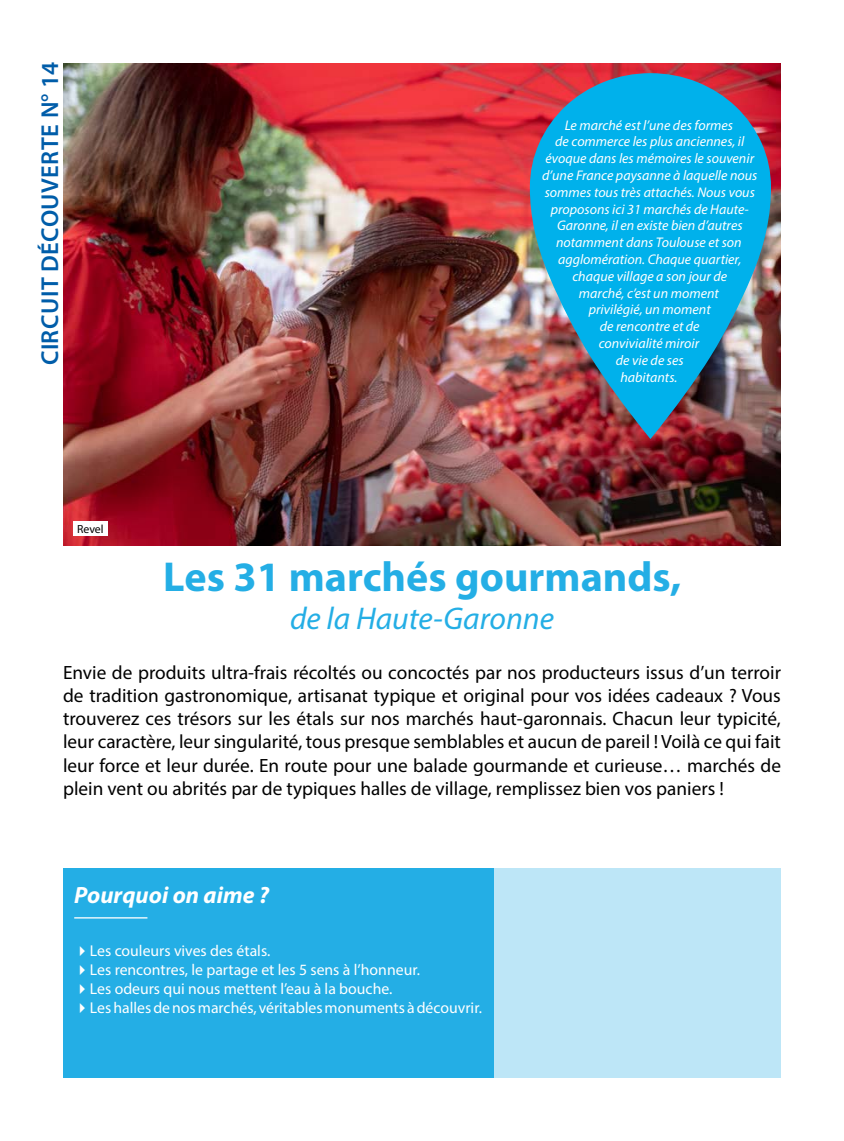
<style>
.page{position:relative;width:844px;height:1141px;background:#fff}
.page>*{position:absolute;margin:0;border:0;box-sizing:border-box;transform-origin:0 0}
.Titre{font:700 42px "Myriad Pro";color:#24aee5}
.Sous-titre{font:italic 31.5px "Myriad Pro";color:#24aee5}
.t1{font:600 24.5px "Myriad Pro";letter-spacing:.02em;color:#005da9}
.t2{font:italic 700 23.62px "Myriad Pro";color:#fff}
.t3{font:19.25px/23.1px "Myriad Pro";color:#000;text-align:justify}
.t4{font:15.75px "Myriad Pro";color:#fff}
.t5{font:italic 14px/16.8px "Myriad Pro";color:#fff;text-align:center}
.t6{font:11.9px "Myriad Pro";color:#000}
</style>
<div class="page">
<img style="left:63px;top:63px;width:717px;height:483px">
<div style="left:493px;top:868px;width:287px;height:210px;background:#bde6f7"></div>
<div style="left:63px;top:868px;width:430px;height:210px;background:#24aee5"></div>
<hr style="left:74px;top:917px;width:73px;height:1px;background:#fff">
<img style="left:529px;top:73px;width:241px;height:366px">
<div style="left:73px;top:521px;width:35px;height:15px;background:#fff"></div>
<p class="t1" style="left:34px;top:365px;width:305px;rotate:-90deg">CIRCUIT DÉCOUVERTE N° 14</p>
<p class="t6" style="left:77px;top:521px;width:28px">Revel</p>
<p class="t5" style="left:542px;top:116px;width:217px">Le marché est l’une des formes<br>de commerce les plus anciennes, il évoque dans les mémoires le souvenir d’une France paysanne à laquelle nous sommes tous très attachés. Nous vous proposons ici 31 marchés de Haute-<br>Garonne, il en existe bien d’autres notamment dans Toulouse et son agglomération. Chaque quartier, chaque village a son jour de<br>marché, c’est un moment<br>privilégié, un moment<br>de rencontre et de<br>convivialité miroir<br>de vie de ses<br>habitants.</p>
<p class="Titre" style="left:163px;top:550px;width:519px">Les 31 marchés gourmands,</p>
<p class="Sous-titre" style="left:290px;top:599px;width:265px">de la Haute-Garonne</p>
<p class="t3" style="left:63px;top:661px;width:719px">Envie de produits ultra-frais récoltés ou concoctés par nos producteurs issus d’un terroir de tradition gastronomique, artisanat typique et original pour vos idées cadeaux ? Vous trouverez ces trésors sur les étals sur nos marchés haut-garonnais. Chacun leur typicité, leur caractère, leur singularité, tous presque semblables et aucun de pareil ! Voilà ce qui fait leur force et leur durée. En route pour une balade gourmande et curieuse… marchés de plein vent ou abrités par de typiques halles de village, remplissez bien vos paniers !</p>
<p class="t2" style="left:74px;top:879px;width:196px">Pourquoi on aime ?</p>
<p class="t4" style="left:74px;top:941px;width:197px">✔Les couleurs vives des étals.</p>
<p class="t4" style="left:74px;top:960px;width:347px">✔Les rencontres, le partage et les 5 sens à l’honneur.</p>
<p class="t4" style="left:74px;top:979px;width:319px">✔Les odeurs qui nous mettent l’eau à la bouche.</p>
<p class="t4" style="left:74px;top:998px;width:409px">✔Les halles de nos marchés, véritables monuments à découvrir.</p>
</div>
